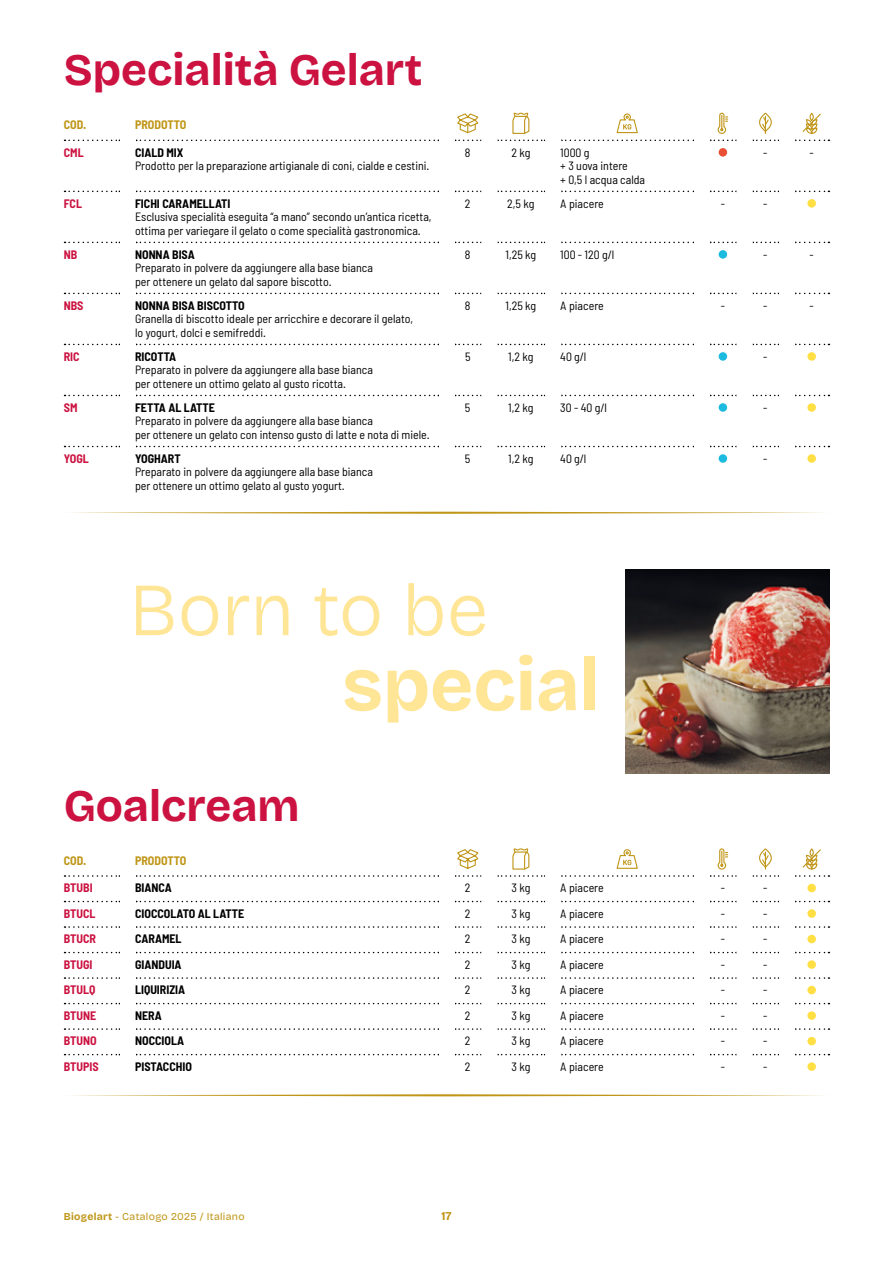
<style>
.page{position:relative;width:893px;height:1263px;background:#fff}
.page>*{position:absolute;margin:0;border:0;box-sizing:border-box;transform-origin:0 0}
.t1{font:300 75px "Bricolage Grotesque 24 pt";color:#ffe596}
.t2{font:700 75px "Bricolage Grotesque 24 pt";color:#ffe596}
.t3{font:700 45px "Bricolage Grotesque 24 pt";color:#cb1240}
.t4{font:semi-condensed 12px/13.5px "Barlow";color:#000}
.t5{font:700 semi-condensed 12px "Barlow";color:#000}
.t6{font:700 semi-condensed 12px "Barlow";color:#cb1240}
.t7{font:700 semi-condensed 12px "Barlow";color:#c09618}
.t8{font:700 12px "Bricolage Grotesque 24 pt";color:#c09618}
.t9{font:10.5px "Bricolage Grotesque 24 pt";letter-spacing:.03em;color:#c09618}
.s1{font-weight:700}
</style>
<div class="page">
<svg style="left:65px;top:190px;width:764px;height:3px"></svg>
<svg style="left:65px;top:241px;width:764px;height:17px"></svg>
<svg style="left:65px;top:292px;width:764px;height:3px"></svg>
<svg style="left:65px;top:343px;width:764px;height:18px"></svg>
<svg style="left:65px;top:394px;width:764px;height:18px"></svg>
<svg style="left:65px;top:445px;width:764px;height:18px"></svg>
<svg style="left:65px;top:112px;width:764px;height:44px"></svg>
<div style="left:719px;top:148px;width:8px;height:9px;background:#e94f35;border-radius:50%"></div>
<div style="left:807px;top:199px;width:9px;height:9px;background:#ffdf43;border-radius:50%"></div>
<div style="left:719px;top:250px;width:8px;height:9px;background:#1dbadf;border-radius:50%"></div>
<div style="left:719px;top:352px;width:8px;height:9px;background:#1dbadf;border-radius:50%"></div>
<div style="left:807px;top:352px;width:9px;height:9px;background:#ffdf43;border-radius:50%"></div>
<div style="left:719px;top:403px;width:8px;height:9px;background:#1dbadf;border-radius:50%"></div>
<div style="left:807px;top:403px;width:9px;height:9px;background:#ffdf43;border-radius:50%"></div>
<div style="left:719px;top:454px;width:8px;height:9px;background:#1dbadf;border-radius:50%"></div>
<div style="left:807px;top:454px;width:9px;height:9px;background:#ffdf43;border-radius:50%"></div>
<svg style="left:71px;top:512px;width:751px;height:2px;background:#dcc682"></svg>
<svg style="left:65px;top:848px;width:764px;height:208px"></svg>
<div style="left:807px;top:884px;width:9px;height:8px;background:#ffdf43;border-radius:50%"></div>
<div style="left:807px;top:909px;width:9px;height:9px;background:#ffdf43;border-radius:50%"></div>
<div style="left:807px;top:935px;width:9px;height:8px;background:#ffdf43;border-radius:50%"></div>
<div style="left:807px;top:960px;width:9px;height:9px;background:#ffdf43;border-radius:50%"></div>
<div style="left:807px;top:986px;width:9px;height:8px;background:#ffdf43;border-radius:50%"></div>
<div style="left:807px;top:1011px;width:9px;height:9px;background:#ffdf43;border-radius:50%"></div>
<div style="left:807px;top:1037px;width:9px;height:8px;background:#ffdf43;border-radius:50%"></div>
<div style="left:807px;top:1062px;width:9px;height:9px;background:#ffdf43;border-radius:50%"></div>
<svg style="left:71px;top:1094px;width:751px;height:2px"></svg>
<img style="left:625px;top:570px;width:204px;height:204px">
<h2 class="t3" style="left:64px;top:34px;width:360px">Specialità Gelart</h2>
<p class="t7" style="left:64px;top:118px;width:24px">COD.</p>
<p class="t7" style="left:135px;top:118px;width:53px">PRODOTTO</p>
<p class="t6" style="left:64px;top:145px;width:21px">CML</p>
<p class="t5" style="left:135px;top:145px;width:50px">CIALD MIX</p>
<p class="t4" style="left:135px;top:159px;width:296px">Prodotto per la preparazione artigianale di coni, cialde e cestini.</p>
<p class="t4" style="left:465px;top:145px;width:7px">8</p>
<p class="t4" style="left:511px;top:145px;width:21px">2 kg</p>
<p class="t4" style="left:560px;top:145px;width:86px">1000 g<br>+ 3 uova intere<br>+ 0,5 l acqua calda</p>
<p class="t4" style="left:763px;top:145px;width:6px">-</p>
<p class="t4" style="left:810px;top:145px;width:6px">-</p>
<p class="t6" style="left:64px;top:196px;width:20px">FCL</p>
<p class="t5" style="left:135px;top:196px;width:97px">FICHI CARAMELLATI</p>
<p class="t4" style="left:135px;top:210px;width:298px">Esclusiva specialità eseguita “a mano” secondo un’antica ricetta, ottima per variegare il gelato o come specialità gastronomica.</p>
<p class="t4" style="left:465px;top:196px;width:7px">2</p>
<p class="t4" style="left:507px;top:196px;width:29px">2,5 kg</p>
<p class="t4" style="left:560px;top:196px;width:45px">A piacere</p>
<p class="t4" style="left:721px;top:196px;width:6px">-</p>
<p class="t4" style="left:763px;top:196px;width:6px">-</p>
<p class="t6" style="left:64px;top:247px;width:15px">NB</p>
<p class="t5" style="left:135px;top:247px;width:61px">NONNA BISA</p>
<p class="t4" style="left:135px;top:261px;width:239px">Preparato in polvere da aggiungere alla base bianca per ottenere un gelato dal sapore biscotto.</p>
<p class="t4" style="left:465px;top:247px;width:7px">8</p>
<p class="t4" style="left:505px;top:247px;width:32px">1,25 kg</p>
<p class="t4" style="left:560px;top:247px;width:55px">100 - 120 g/l</p>
<p class="t4" style="left:763px;top:247px;width:6px">-</p>
<p class="t4" style="left:810px;top:247px;width:6px">-</p>
<p class="t6" style="left:64px;top:298px;width:21px">NBS</p>
<p class="t5" style="left:135px;top:298px;width:111px">NONNA BISA BISCOTTO</p>
<p class="t4" style="left:135px;top:312px;width:280px">Granella di biscotto ideale per arricchire e decorare il gelato, lo yogurt, dolci e semifreddi.</p>
<p class="t4" style="left:465px;top:298px;width:7px">8</p>
<p class="t4" style="left:505px;top:298px;width:32px">1,25 kg</p>
<p class="t4" style="left:560px;top:298px;width:45px">A piacere</p>
<p class="t4" style="left:721px;top:298px;width:6px">-</p>
<p class="t4" style="left:763px;top:298px;width:6px">-</p>
<p class="t4" style="left:810px;top:298px;width:6px">-</p>
<p class="t6" style="left:64px;top:349px;width:17px">RIC</p>
<p class="t5" style="left:135px;top:349px;width:43px">RICOTTA</p>
<p class="t4" style="left:135px;top:363px;width:239px">Preparato in polvere da aggiungere alla base bianca per ottenere un ottimo gelato al gusto ricotta.</p>
<p class="t4" style="left:465px;top:349px;width:7px">5</p>
<p class="t4" style="left:508px;top:349px;width:27px">1,2 kg</p>
<p class="t4" style="left:560px;top:349px;width:28px">40 g/l</p>
<p class="t4" style="left:763px;top:349px;width:6px">-</p>
<p class="t6" style="left:64px;top:400px;width:15px">SM</p>
<p class="t5" style="left:135px;top:400px;width:81px">FETTA AL LATTE</p>
<p class="t4" style="left:135px;top:414px;width:296px">Preparato in polvere da aggiungere alla base bianca<br>per ottenere un gelato con intenso gusto di latte e nota di miele.</p>
<p class="t4" style="left:465px;top:400px;width:7px">5</p>
<p class="t4" style="left:508px;top:400px;width:27px">1,2 kg</p>
<p class="t4" style="left:560px;top:400px;width:48px">30 - 40 g/l</p>
<p class="t4" style="left:763px;top:400px;width:6px">-</p>
<p class="t6" style="left:64px;top:451px;width:27px">YOGL</p>
<p class="t5" style="left:135px;top:451px;width:47px">YOGHART</p>
<p class="t4" style="left:135px;top:465px;width:239px">Preparato in polvere da aggiungere alla base bianca per ottenere un ottimo gelato al gusto yogurt.</p>
<p class="t4" style="left:465px;top:451px;width:7px">5</p>
<p class="t4" style="left:508px;top:451px;width:27px">1,2 kg</p>
<p class="t4" style="left:560px;top:451px;width:28px">40 g/l</p>
<p class="t4" style="left:763px;top:451px;width:6px">-</p>
<h1 class="t1" style="left:130px;top:551px;width:360px">Born to be</h1>
<h1 class="t2" style="left:342px;top:625px;width:259px">special</h1>
<h2 class="t3" style="left:64px;top:769px;width:237px">Goalcream</h2>
<p class="t7" style="left:64px;top:853px;width:24px">COD.</p>
<p class="t7" style="left:135px;top:853px;width:53px">PRODOTTO</p>
<p class="t6" style="left:64px;top:880px;width:30px">BTUBI</p>
<p class="t5" style="left:135px;top:880px;width:38px">BIANCA</p>
<p class="t4" style="left:465px;top:881px;width:7px">2</p>
<p class="t4" style="left:511px;top:881px;width:20px">3 kg</p>
<p class="t4" style="left:560px;top:881px;width:45px">A piacere</p>
<p class="t4" style="left:721px;top:881px;width:6px">-</p>
<p class="t4" style="left:763px;top:881px;width:6px">-</p>
<p class="t6" style="left:64px;top:906px;width:33px">BTUCL</p>
<p class="t5" style="left:135px;top:906px;width:111px">CIOCCOLATO AL LATTE</p>
<p class="t4" style="left:465px;top:906px;width:7px">2</p>
<p class="t4" style="left:511px;top:906px;width:20px">3 kg</p>
<p class="t4" style="left:560px;top:906px;width:45px">A piacere</p>
<p class="t4" style="left:721px;top:906px;width:6px">-</p>
<p class="t4" style="left:763px;top:906px;width:6px">-</p>
<p class="t6" style="left:64px;top:931px;width:34px">BTUCR</p>
<p class="t5" style="left:135px;top:931px;width:48px">CARAMEL</p>
<p class="t4" style="left:465px;top:932px;width:7px">2</p>
<p class="t4" style="left:511px;top:932px;width:20px">3 kg</p>
<p class="t4" style="left:560px;top:932px;width:45px">A piacere</p>
<p class="t4" style="left:721px;top:932px;width:6px">-</p>
<p class="t4" style="left:763px;top:932px;width:6px">-</p>
<p class="t6" style="left:64px;top:957px;width:30px">BTUGI</p>
<p class="t5" style="left:135px;top:957px;width:48px">GIANDUIA</p>
<p class="t4" style="left:465px;top:957px;width:7px">2</p>
<p class="t4" style="left:511px;top:957px;width:20px">3 kg</p>
<p class="t4" style="left:560px;top:957px;width:45px">A piacere</p>
<p class="t4" style="left:721px;top:957px;width:6px">-</p>
<p class="t4" style="left:763px;top:957px;width:6px">-</p>
<p class="t6" style="left:64px;top:982px;width:33px">BTULQ</p>
<p class="t5" style="left:135px;top:982px;width:52px">LIQUIRIZIA</p>
<p class="t4" style="left:465px;top:983px;width:7px">2</p>
<p class="t4" style="left:511px;top:983px;width:20px">3 kg</p>
<p class="t4" style="left:560px;top:983px;width:45px">A piacere</p>
<p class="t4" style="left:721px;top:983px;width:6px">-</p>
<p class="t4" style="left:763px;top:983px;width:6px">-</p>
<p class="t6" style="left:64px;top:1008px;width:34px">BTUNE</p>
<p class="t5" style="left:135px;top:1008px;width:28px">NERA</p>
<p class="t4" style="left:465px;top:1008px;width:7px">2</p>
<p class="t4" style="left:511px;top:1008px;width:20px">3 kg</p>
<p class="t4" style="left:560px;top:1008px;width:45px">A piacere</p>
<p class="t4" style="left:721px;top:1008px;width:6px">-</p>
<p class="t4" style="left:763px;top:1008px;width:6px">-</p>
<p class="t6" style="left:64px;top:1033px;width:34px">BTUNO</p>
<p class="t5" style="left:135px;top:1033px;width:51px">NOCCIOLA</p>
<p class="t4" style="left:465px;top:1034px;width:7px">2</p>
<p class="t4" style="left:511px;top:1034px;width:20px">3 kg</p>
<p class="t4" style="left:560px;top:1034px;width:45px">A piacere</p>
<p class="t4" style="left:721px;top:1034px;width:6px">-</p>
<p class="t4" style="left:763px;top:1034px;width:6px">-</p>
<p class="t6" style="left:64px;top:1059px;width:36px">BTUPIS</p>
<p class="t5" style="left:135px;top:1059px;width:58px">PISTACCHIO</p>
<p class="t4" style="left:465px;top:1059px;width:7px">2</p>
<p class="t4" style="left:511px;top:1059px;width:20px">3 kg</p>
<p class="t4" style="left:560px;top:1059px;width:45px">A piacere</p>
<p class="t4" style="left:721px;top:1059px;width:6px">-</p>
<p class="t4" style="left:763px;top:1059px;width:6px">-</p>
<p class="t9" style="left:64px;top:1209px;width:182px"><span class="s1">Biogelart</span> - Catalogo 2025 / Italiano</p>
<p class="t8" style="left:441px;top:1207px;width:12px">17</p>
</div>
